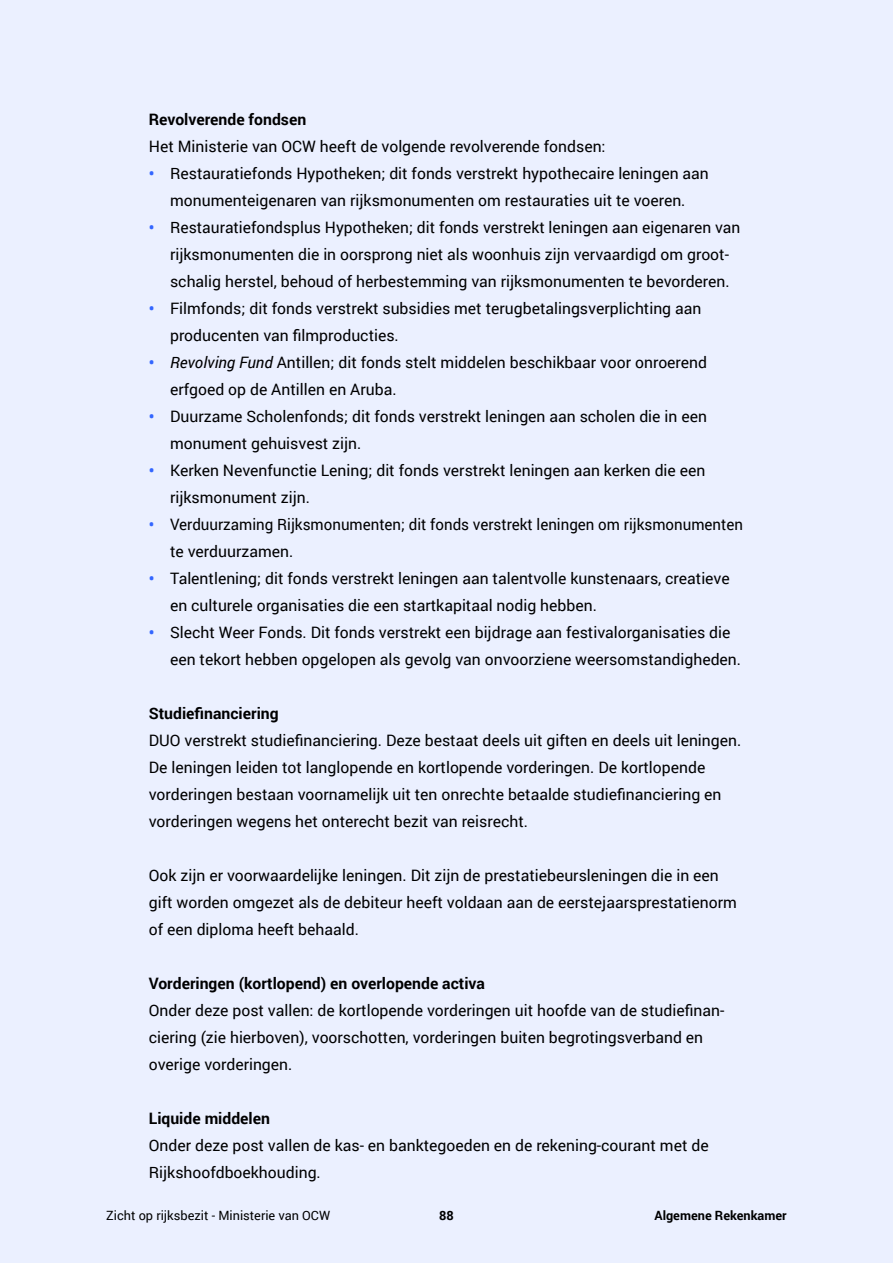
<style>
.page{position:relative;width:893px;height:1263px;background:#ebf0ff}
.page>*{position:absolute;margin:0;border:0;box-sizing:border-box;transform-origin:0 0}
._0_Platte_tekst_-_P{font:15.75px/27px "Roboto";color:#000}
._1_Bold_-_H4{font:700 15.75px "Roboto";color:#000}
._0_Platte_tekst_-_P-2{font:15.75px/27px "Roboto";color:#000;scale:.96 1}
.AR_02_Voetregel_en_P{font:12.75px "Roboto";color:#000}
.t1{font:700 12.75px "Roboto";color:#000}
.s1{font-weight:700;color:#36f}
.s2{font-style:italic}
</style>
<div class="page">
<p class="_1_Bold_-_H4" style="left:149px;top:108px;width:159px">Revolverende fondsen</p>
<p class="_0_Platte_tekst_-_P" style="left:149px;top:132px;width:458px">Het Ministerie van OCW heeft de volgende revolverende fondsen:</p>
<p class="_0_Platte_tekst_-_P" style="left:149px;top:159px;width:562px;text-align:center"><span class="s1">•</span> Restauratiefonds Hypotheken; dit fonds verstrekt hypothecaire leningen aan monumenteigenaren van rijksmonumenten om restauraties uit te voeren.</p>
<p class="_0_Platte_tekst_-_P" style="left:170px;top:213px;width:572px;text-indent:-21px"><span class="s1">•</span> Restauratiefondsplus Hypotheken; dit fonds verstrekt leningen aan eigenaren van rijksmonumenten die in oorsprong niet als woonhuis zijn vervaardigd om groot&shy;schalig herstel, behoud of herbestemming van rijksmonumenten te bevorderen.</p>
<p class="_0_Platte_tekst_-_P" style="left:170px;top:294px;width:533px;text-indent:-21px"><span class="s1">•</span> Filmfonds; dit fonds verstrekt subsidies met terugbetalingsverplichting aan producenten van filmproducties.</p>
<p class="_0_Platte_tekst_-_P" style="left:170px;top:348px;width:538px;text-indent:-21px"><span class="s1">•</span> <span class="s2">Revolving Fund</span> Antillen; dit fonds stelt middelen beschikbaar voor onroerend erfgoed op de Antillen en Aruba.</p>
<p class="_0_Platte_tekst_-_P" style="left:170px;top:402px;width:538px;text-indent:-21px"><span class="s1">•</span> Duurzame Scholenfonds; dit fonds verstrekt leningen aan scholen die in een monument gehuisvest zijn.</p>
<p class="_0_Platte_tekst_-_P" style="left:170px;top:456px;width:537px;text-indent:-21px"><span class="s1">•</span> Kerken Nevenfunctie Lening; dit fonds verstrekt leningen aan kerken die een rijksmonument zijn.</p>
<p class="_0_Platte_tekst_-_P-2" style="left:170px;top:510px;width:598px;text-indent:-21px"><span class="s1">•</span> Verduurzaming Rijksmonumenten; dit fonds verstrekt leningen om rijksmonumenten te verduurzamen.</p>
<p class="_0_Platte_tekst_-_P" style="left:170px;top:564px;width:561px;text-indent:-21px"><span class="s1">•</span> Talentlening; dit fonds verstrekt leningen aan talentvolle kunstenaars, creatieve en culturele organisaties die een startkapitaal nodig hebben.</p>
<p class="_0_Platte_tekst_-_P" style="left:170px;top:618px;width:572px;text-indent:-21px"><span class="s1">•</span> Slecht Weer Fonds. Dit fonds verstrekt een bijdrage aan festivalorganisaties die een tekort hebben opgelopen als gevolg van onvoorziene weersomstandigheden.</p>
<p class="_1_Bold_-_H4" style="left:149px;top:702px;width:131px">Studiefinanciering</p>
<p class="_0_Platte_tekst_-_P" style="left:149px;top:726px;width:594px">DUO verstrekt studiefinanciering. Deze bestaat deels uit giften en deels uit leningen.<br>De leningen leiden tot langlopende en kortlopende vorderingen. De kortlopende vorderingen bestaan voornamelijk uit ten onrechte betaalde studiefinanciering en vorderingen wegens het onterecht bezit van reisrecht.</p>
<p class="_0_Platte_tekst_-_P" style="left:149px;top:861px;width:590px">Ook zijn er voorwaardelijke leningen. Dit zijn de prestatiebeursleningen die in een gift worden omgezet als de debiteur heeft voldaan aan de eerstejaarsprestatienorm of een diploma heeft behaald.</p>
<p class="_1_Bold_-_H4" style="left:149px;top:972px;width:338px">Vorderingen (kortlopend) en overlopende activa</p>
<p class="_0_Platte_tekst_-_P" style="left:149px;top:996px;width:577px">Onder deze post vallen: de kortlopende vorderingen uit hoofde van de studiefinan&shy;ciering (zie hierboven), voorschotten, vorderingen buiten begrotingsverband en overige vorderingen.</p>
<p class="_1_Bold_-_H4" style="left:149px;top:1107px;width:123px">Liquide middelen</p>
<p class="_0_Platte_tekst_-_P" style="left:149px;top:1131px;width:561px">Onder deze post vallen de kas- en banktegoeden en de rekening-courant met de<br>Rijkshoofdboekhouding.</p>
<p class="AR_02_Voetregel_en_P" style="left:106px;top:1207px;width:225px">Zicht op rijksbezit - Ministerie van OCW</p>
<p class="t1" style="left:439px;top:1207px;width:16px">88</p>
<p class="t1" style="left:654px;top:1207px;width:134px">Algemene Rekenkamer</p>
</div>
